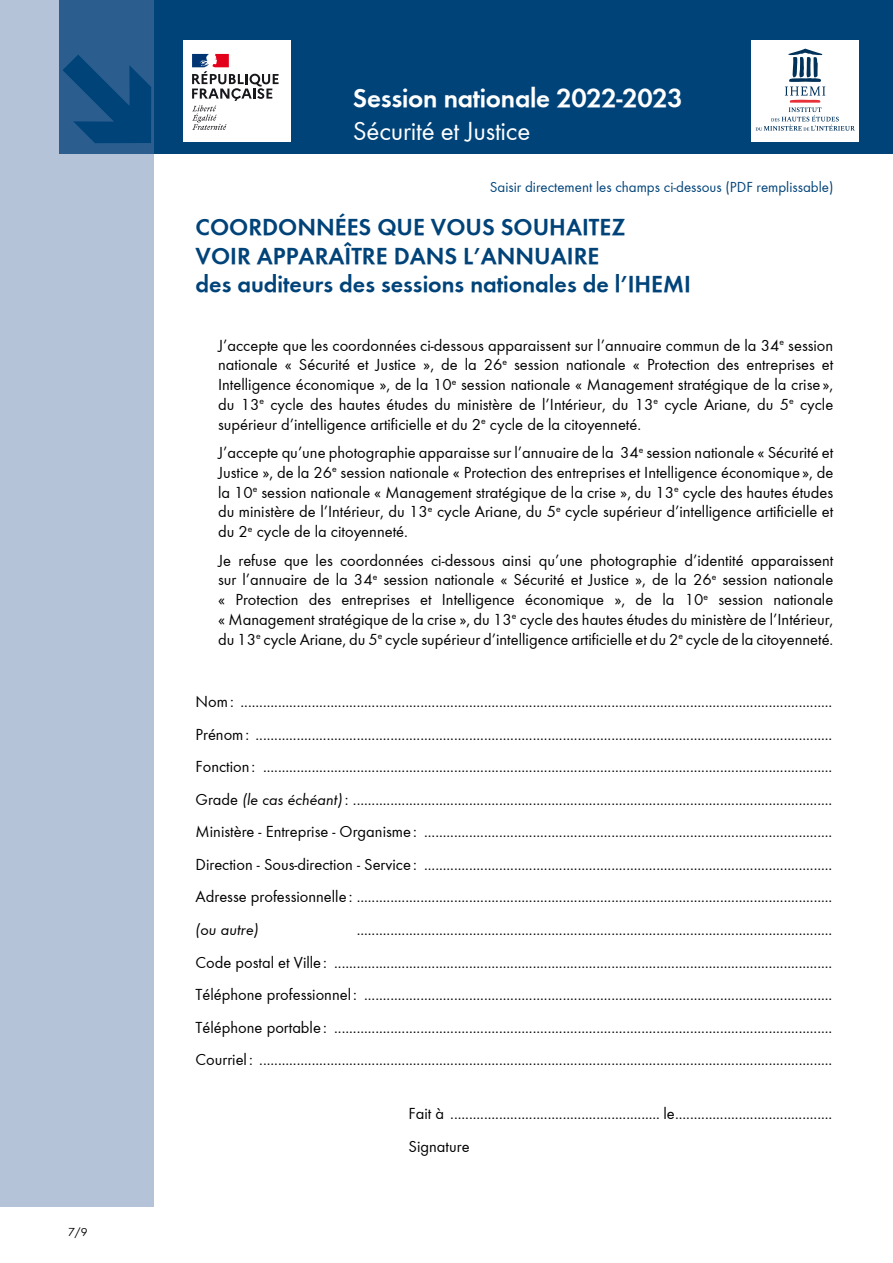
<style>
.page{position:relative;width:893px;height:1263px;background:#fff}
.page>*{position:absolute;margin:0;border:0;box-sizing:border-box;transform-origin:0 0}
.t1{font:700 27px "Function";letter-spacing:-.01em;color:#fff}
.t2{font:27px "Function";letter-spacing:-.01em;color:#fff}
.t3{font:700 24px/28.8px "Function";color:#004379}
.t4{font:16.5px/19.8px "Function";color:#000;text-align:justify}
.t5{font:italic 16.5px "Function";color:#000}
.t6{font:15px "Function";color:#004379}
.t7{font:12px "Function";color:#000}
.s1{font-style:italic}
</style>
<div class="page">
<div style="left:60px;top:0;width:833px;height:153px;background:#004379"></div>
<div style="left:0;top:0;width:154px;height:1206px;background:#b5c3d8"></div>
<div style="left:183px;top:41px;width:108px;height:101px;background:#fff"></div>
<svg style="left:192px;top:54px;width:87px;height:76px"></svg>
<svg style="left:751px;top:40px;width:107px;height:102px;background:#e9ecef"></svg>
<svg style="left:59px;top:37px;width:117px;height:117px"></svg>
<p class="t7" style="left:68px;top:1225px;width:21px">7/9</p>
<h1 class="t1" style="left:353px;top:82px;width:331px">Session nationale 2022-2023</h1>
<h1 class="t2" style="left:353px;top:115px;width:179px">Sécurité et Justice</h1>
<p class="t6" style="left:490px;top:179px;width:345px">Saisir directement les champs ci-dessous (PDF remplissable)</p>
<h2 class="t3" style="left:196px;top:212px;width:497px">COORDONNÉES QUE VOUS SOUHAITEZ<br>VOIR APPARAÎTRE DANS L’ANNUAIRE<br>des auditeurs des sessions nationales de l’IHEMI</h2>
<p class="t4" style="left:218px;top:335px;width:617px">J’accepte que les coordonnées ci-dessous apparaissent sur l’annuaire commun de la 34<sup>e</sup> session nationale « Sécurité et Justice », de la 26<sup>e</sup> session nationale « Protection des entreprises et Intelligence économique », de la 10<sup>e</sup> session nationale « Management stratégique de la crise », du 13<sup>e</sup> cycle des hautes études du ministère de l’Intérieur, du 13<sup>e</sup> cycle Ariane, du 5<sup>e</sup> cycle supérieur d’intelligence artificielle et du 2<sup>e</sup> cycle de la citoyenneté.</p>
<p class="t4" style="left:218px;top:443px;width:617px">J’accepte qu’une photographie apparaisse sur l’annuaire de la 34<sup>e</sup> session nationale « Sécurité et Justice », de la 26<sup>e</sup> session nationale « Protection des entreprises et Intelligence économique », de la 10<sup>e</sup> session nationale « Management stratégique de la crise », du 13<sup>e</sup> cycle des hautes études du ministère de l’Intérieur, du 13<sup>e</sup> cycle Ariane, du 5<sup>e</sup> cycle supérieur d’intelligence artificielle et du 2<sup>e</sup> cycle de la citoyenneté.</p>
<p class="t4" style="left:218px;top:550px;width:617px">Je refuse que les coordonnées ci-dessous ainsi qu’une photographie d’identité apparaissent sur l’annuaire de la 34<sup>e</sup> session nationale « Sécurité et Justice », de la 26<sup>e</sup> session nationale « Protection des entreprises et Intelligence économique », de la 10<sup>e</sup> session nationale « Management stratégique de la crise », du 13<sup>e</sup> cycle des hautes études du ministère de l’Intérieur, du 13<sup>e</sup> cycle Ariane, du 5<sup>e</sup> cycle supérieur d’intelligence artificielle et du 2<sup>e</sup> cycle de la citoyenneté.</p>
<p class="t4" style="left:196px;top:685px;width:638px;line-height:32.5px">Nom: ..............................................................................................................................................................<br>Prénom: ..........................................................................................................................................................<br>Fonction : ........................................................................................................................................................<br>Grade <span class="s1">(le cas échéant)</span>: ................................................................................................................................<br>Ministère - Entreprise - Organisme : .............................................................................................................<br>Direction - Sous-direction - Service : .............................................................................................................<br>Adresse professionnelle : ...............................................................................................................................</p>
<p class="t5" style="left:196px;top:920px;width:65px">(ou autre)</p>
<p class="t4" style="left:196px;top:913px;width:638px;line-height:32.5px;text-indent:161px">...............................................................................................................................<br>Code postal et Ville : .....................................................................................................................................<br>Téléphone professionnel : .............................................................................................................................<br>Téléphone portable : .....................................................................................................................................<br>Courriel : .........................................................................................................................................................</p>
<p class="t4" style="left:409px;top:1097px;width:268px;line-height:32.5px">Fait à ........................................................ le<br>Signature</p>
</div>
